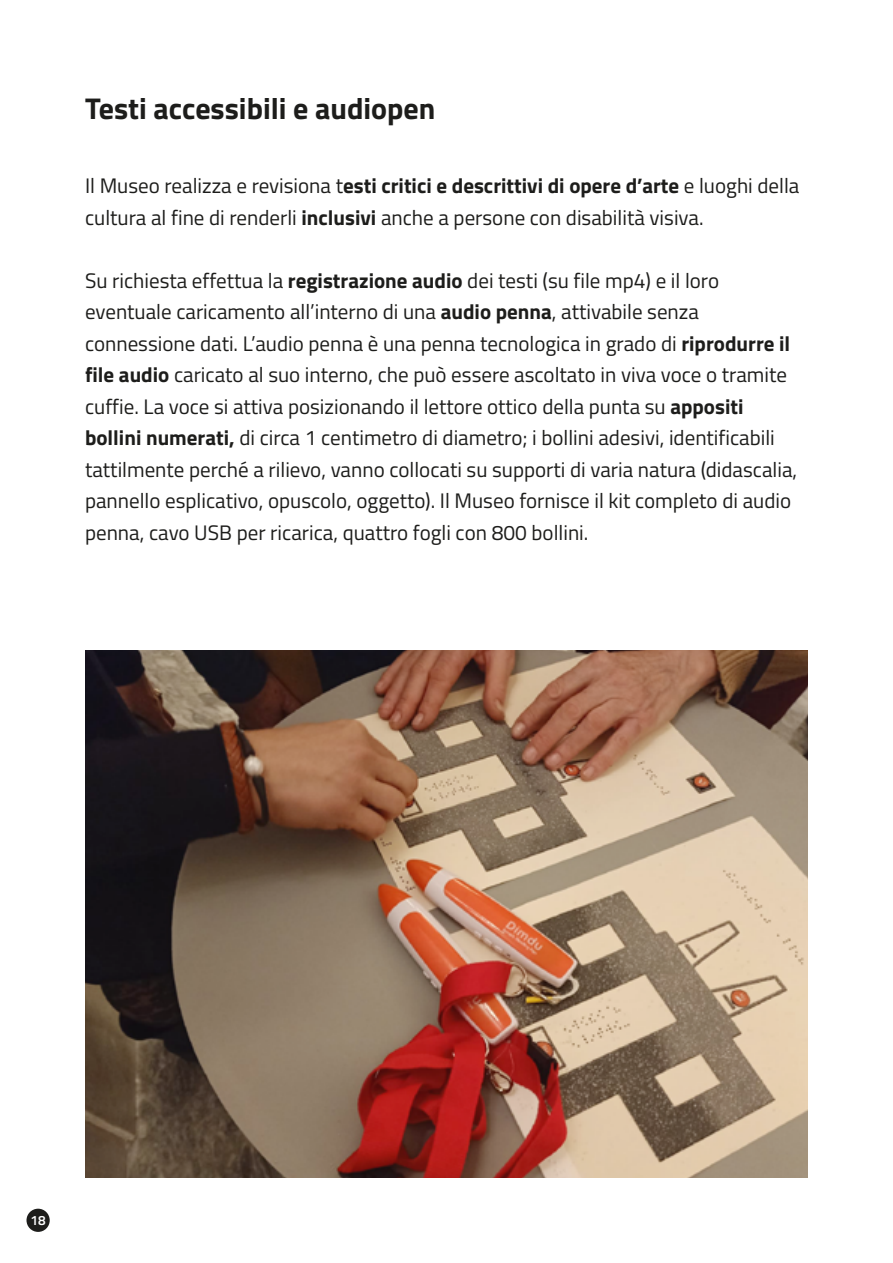
<style>
.page{position:relative;width:893px;height:1263px;background:#fff}
.page>*{position:absolute;margin:0;border:0;box-sizing:border-box;transform-origin:0 0}
.Titolo__H1{font:700 30px "Titillium Web";color:#1d1d1b}
.t1{font:21px/31.5px "Titillium Web";color:#1d1d1b}
.t2{font:600 13.5px "Titillium Web";color:#fff}
.s1{font-weight:700}
</style>
<div class="page">
<img style="left:85px;top:651px;width:723px;height:527px">
<div style="left:27px;top:1209px;width:23px;height:23px;background:#1d1d1b;border-radius:50%"></div>
<h1 class="Titolo__H1" style="left:85px;top:86px;width:352px">Testi accessibili e audiopen</h1>
<p class="t1" style="left:85px;top:169px;width:716px">Il Museo realizza e revisiona t<span class="s1">esti critici e descrittivi di opere d’arte</span> e luoghi della cultura al fine di renderli <span class="s1">inclusivi</span> anche a persone con disabilità visiva.</p>
<p class="t1" style="left:85px;top:263px;width:714px">Su richiesta effettua la <span class="s1">registrazione audio</span> dei testi (su file mp4) e il loro eventuale caricamento all’interno di una <span class="s1">audio penna</span>, attivabile senza connessione dati. L’audio penna è una penna tecnologica in grado di <span class="s1">riprodurre il file audio</span> caricato al suo interno, che può essere ascoltato in viva voce o tramite cuffie. La voce si attiva posizionando il lettore ottico della punta su <span class="s1">appositi bollini numerati,</span> di circa 1 centimetro di diametro; i bollini adesivi, identificabili tattilmente perché a rilievo, vanno collocati su supporti di varia natura (didascalia, pannello esplicativo, opuscolo, oggetto). Il Museo fornisce il kit completo di audio penna, cavo USB per ricarica, quattro fogli con 800 bollini.</p>
<p class="t2" style="left:31px;top:1210px;width:17px">18</p>
</div>
